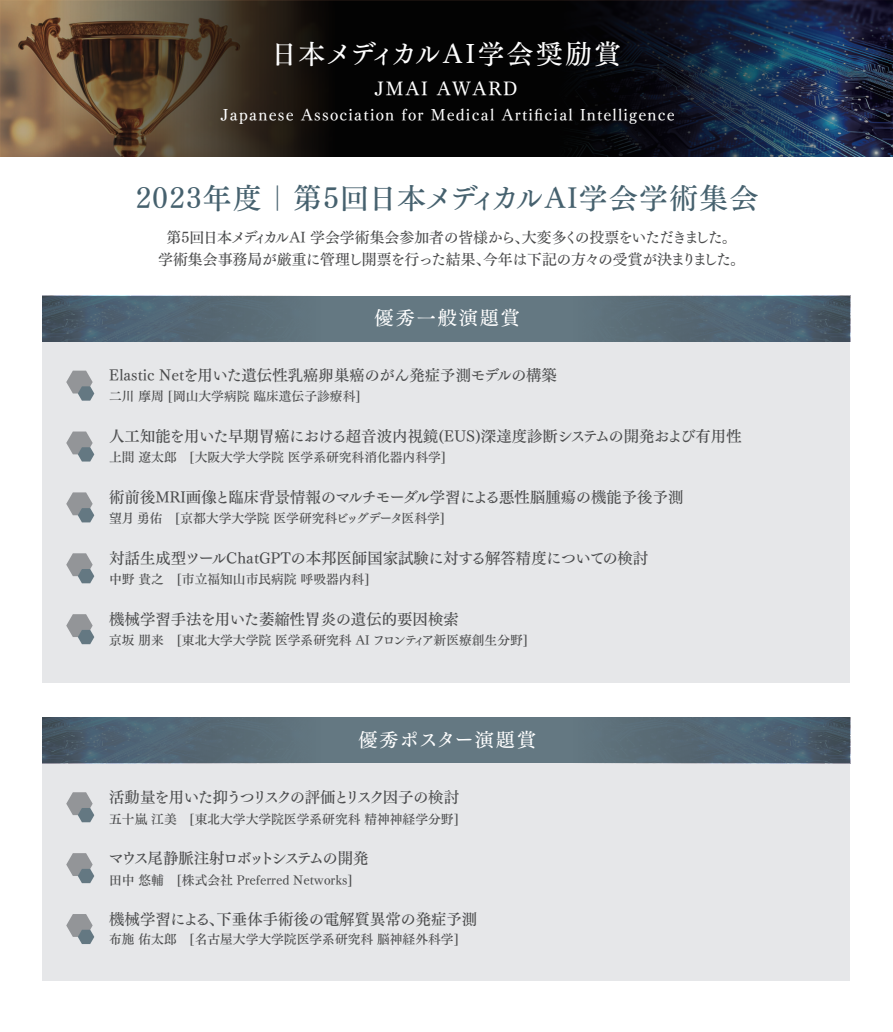
<style>
.page{position:relative;width:893px;height:1032px;background:#fff}
.page>*{position:absolute;margin:0;border:0;box-sizing:border-box;transform-origin:0 0}
.t1{font:28.65px "Tsuku Min Pr 5 D";letter-spacing:.05em;color:#46616e}
.t2{font:26.55px "Tsuku Min Pr 5 D";letter-spacing:.07em;color:#fff}
.t3{font:19.2px "Tsuku Min Pr 5 D";letter-spacing:.075em;color:#fff}
.t4{font:19.2px "Tsuku Min Pr 5 D";letter-spacing:.1em;color:#fff}
.t5{font:15.9px "Tsuku Min Pr 5 D";letter-spacing:.075em;color:#fff}
.t6{font:15.45px "Tsuku Min Pr 5 D";color:#4b4c4d}
.t7{font:15.45px "Tsuku Min Pr 5 D";letter-spacing:-.085em;color:#4b4c4d}
.t8{font:15.45px "Tsuku Min Pr 5 D";letter-spacing:-.125em;color:#4b4c4d}
.t9{font:14.85px/22.4px "Tsuku Min Pr 5 D";letter-spacing:-.025em;color:#4b4c4d;text-align:center}
.t10{font:12.75px "Tsuku Min Pr 5 D";color:#4b4c4d}
</style>
<div class="page">
<div style="left:43px;top:296px;width:807px;height:386px;background:#e6e7e9"></div>
<div style="left:43px;top:717px;width:807px;height:264px;background:#e6e7e9"></div>
<div style="left:429px;top:0;width:44px;height:157px;background:#030303"></div>
<img style="left:473px;top:0;width:420px;height:157px">
<img style="left:0;top:0;width:429px;height:157px">
<div style="left:43px;top:296px;width:807px;height:46px;background:#647882"></div>
<img style="left:43px;top:295px;width:254px;height:76px">
<img style="left:597px;top:295px;width:253px;height:47px">
<div style="left:43px;top:717px;width:807px;height:46px;background:#647882"></div>
<img style="left:43px;top:682px;width:293px;height:82px">
<img style="left:557px;top:682px;width:293px;height:82px">
<svg style="left:66px;top:371px;width:28px;height:30px"></svg>
<svg style="left:66px;top:431px;width:28px;height:30px"></svg>
<svg style="left:66px;top:492px;width:28px;height:30px"></svg>
<svg style="left:66px;top:553px;width:28px;height:30px"></svg>
<svg style="left:66px;top:614px;width:28px;height:30px"></svg>
<svg style="left:66px;top:792px;width:28px;height:30px"></svg>
<svg style="left:66px;top:853px;width:28px;height:30px"></svg>
<svg style="left:66px;top:914px;width:28px;height:30px"></svg>
<h2 class="t2" style="left:271px;top:30px;width:352px">日本メディカルAI学会奨励賞</h2>
<h3 class="t3" style="left:375px;top:72px;width:144px">JMAI AWARD</h3>
<p class="t5" style="left:221px;top:101px;width:455px">Japanese Association for Medical Artificial Intelligence</p>
<h1 class="t1" style="left:136px;top:173px;width:624px">2023年度｜第5回日本メディカルAI学会学術集会</h1>
<p class="t9" style="left:158px;top:224px;width:588px">第5回日本メディカルAI 学会学術集会参加者の皆様から、大変多くの投票をいただきました。学術集会事務局が厳重に管理し開票を行った結果、今年は下記の方々の受賞が決まりました。</p>
<h3 class="t4" style="left:375px;top:301px;width:147px">優秀一般演題賞</h3>
<p class="t6" style="left:109px;top:362px;width:449px">Elastic Netを用いた遺伝性乳癌卵巣癌のがん発症予測モデルの構築</p>
<p class="t10" style="left:109px;top:385px;width:253px">二川 摩周 [岡山大学病院 臨床遺伝子診療科]</p>
<p class="t6" style="left:109px;top:423px;width:634px">人工知能を用いた早期胃癌における超音波内視鏡(EUS)深達度診断システムの開発および有用性</p>
<p class="t10" style="left:109px;top:446px;width:338px">上間 遼太郎　[大阪大学大学院 医学系研究科消化器内科学]</p>
<p class="t6" style="left:109px;top:483px;width:576px">術前後MRI画像と臨床背景情報のマルチモーダル学習による悪性脳腫瘍の機能予後予測</p>
<p class="t10" style="left:109px;top:506px;width:337px">望月 勇佑　[京都大学大学院 医学研究科ビッグデータ医科学]</p>
<p class="t6" style="left:109px;top:544px;width:541px">対話生成型ツールChatGPTの本邦医師国家試験に対する解答精度についての検討</p>
<p class="t10" style="left:109px;top:567px;width:262px">中野 貴之　[市立福知山市民病院 呼吸器内科]</p>
<p class="t6" style="left:109px;top:605px;width:351px">機械学習手法を用いた萎縮性胃炎の遺伝的要因検索</p>
<p class="t10" style="left:109px;top:628px;width:420px">京坂 朋来　[東北大学大学院 医学系研究科 AI フロンティア新医療創生分野]</p>
<h3 class="t3" style="left:359px;top:722px;width:179px">優秀ポスター演題賞</h3>
<p class="t7" style="left:109px;top:783px;width:351px">活動量を用いた抑うつリスクの評価とリスク因子の検討</p>
<p class="t10" style="left:109px;top:807px;width:351px">五十嵐 江美　[東北大学大学院医学系研究科 精神神経学分野]</p>
<p class="t8" style="left:109px;top:844px;width:261px">マウス尾静脈注射ロボットシステムの開発</p>
<p class="t10" style="left:109px;top:868px;width:245px">田中 悠輔　[株式会社 Preferred Networks]</p>
<p class="t6" style="left:109px;top:905px;width:370px">機械学習による、下垂体手術後の電解質異常の発症予測</p>
<p class="t10" style="left:109px;top:927px;width:351px">布施 佑太郎　[名古屋大学大学院医学系研究科 脳神経外科学]</p>
</div>
